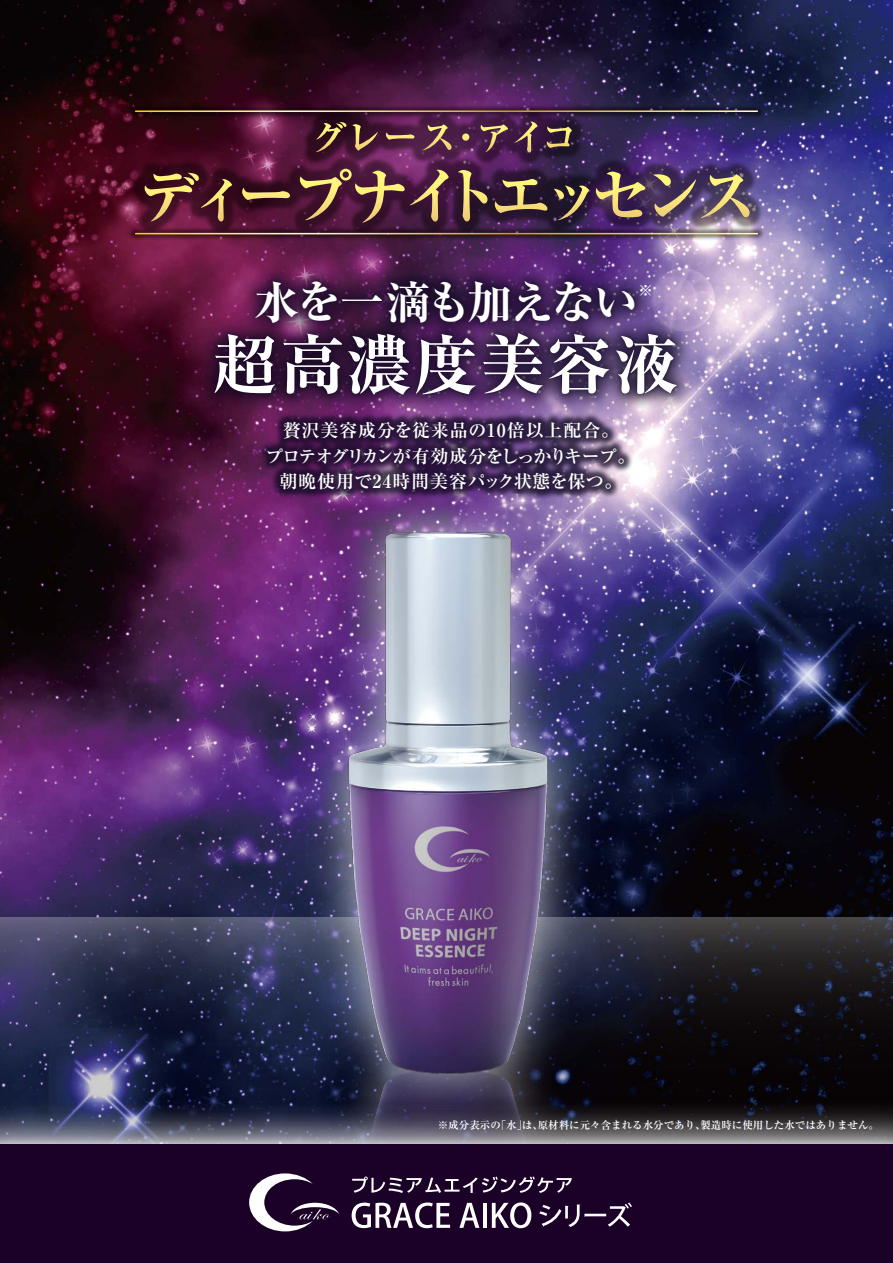
<style>
.page{position:relative;width:893px;height:1263px;background:#fff}
.page>*{position:absolute;margin:0;border:0;box-sizing:border-box;transform-origin:0 0}
.t1{font:700 expanded 65.1px "Ryumin Pro";letter-spacing:.025em;color:#fff}
.t2{font:700 expanded 45px "Ryumin Pro";letter-spacing:-.05em;color:#fff}
.t3{font:700 18px/25.5px "Ryumin Pro";letter-spacing:.03em;color:#fff;text-align:center}
.t4{font:700 expanded 15px "Ryumin Pro";color:#fff}
.t5{font:700 10.5px "Ryumin Pro";color:#fff}
</style>
<div class="page">
<img style="left:0;top:0;width:893px;height:918px">
<svg style="left:0;top:918px;width:893px;height:171px"></svg>
<img style="left:279px;top:505px;width:337px;height:584px">
<img style="left:335px;top:505px;width:223px;height:582px">
<img style="left:0;top:1089px;width:893px;height:41px">
<img style="left:0;top:1130px;width:893px;height:15px">
<div style="left:0;top:1145px;width:893px;height:118px;background:#1b0027"></div>
<svg style="left:352px;top:1202px;width:98px;height:26px"></svg>
<svg style="left:459px;top:1203px;width:20px;height:25px"></svg>
<hr style="left:483px;top:1203px;width:4px;height:25px;background:#fff">
<svg style="left:492px;top:1202px;width:39px;height:26px"></svg>
<svg style="left:539px;top:1202px;width:93px;height:25px"></svg>
<svg style="left:352px;top:1176px;width:220px;height:17px"></svg>
<svg style="left:249px;top:1173px;width:90px;height:58px"></svg>
<img style="left:71px;top:95px;width:753px;height:205px">
<svg style="left:145px;top:173px;width:87px;height:3px"></svg>
<svg style="left:653px;top:174px;width:97px;height:2px"></svg>
<img style="left:242px;top:48px;width:404px;height:128px">
<img style="left:77px;top:53px;width:739px;height:116px">
<hr style="left:135px;top:110px;width:623px;height:2px;background:#fff">
<img style="left:77px;top:176px;width:739px;height:115px">
<hr style="left:135px;top:233px;width:623px;height:1px;background:#fff">
<img style="left:190px;top:256px;width:511px;height:170px">
<img style="left:206px;top:273px;width:481px;height:140px">
<img style="left:256px;top:411px;width:381px;height:4px">
<img style="left:256px;top:415px;width:381px;height:90px">
<h2 class="t2" style="left:254px;top:266px;width:386px">水を一滴も加えない</h2>
<h1 class="t1" style="left:213px;top:313px;width:467px">超高濃度美容液</h1>
<p class="t4" style="left:638px;top:279px;width:16px">※</p>
<p class="t3" style="left:265px;top:416px;width:372px">贅沢美容成分を従来品の10倍以上配合。<br>プロテオグリカンが有効成分をしっかりキープ。朝晩使用で24時間美容パック状態を保つ。</p>
<p class="t5" style="left:438px;top:1117px;width:442px">※成分表示の「水」は、原材料に元々含まれる水分であり、製造時に使用した水ではありません。</p>
</div>
